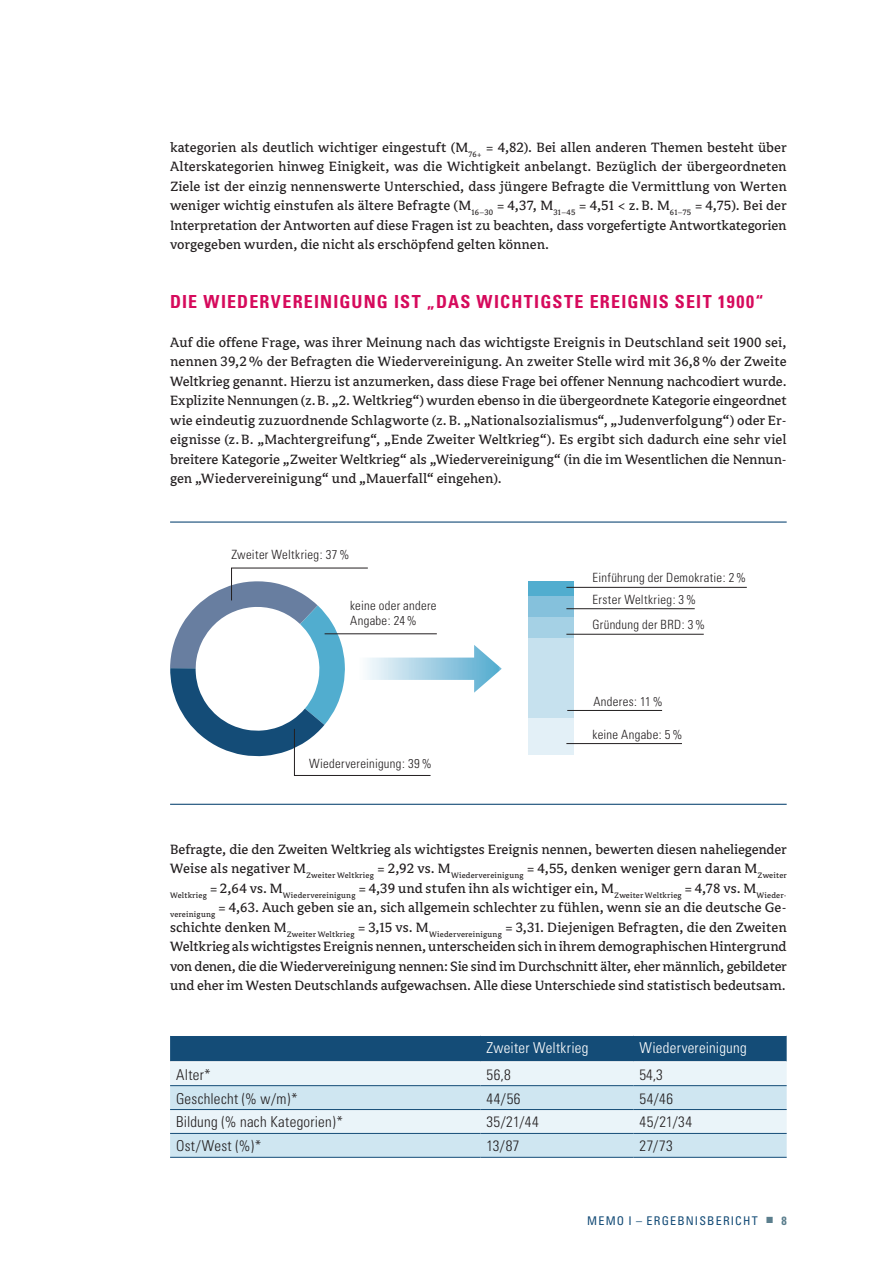
<style>
.page{position:relative;width:893px;height:1263px;background:#fff}
.page>*{position:absolute;margin:0;border:0;box-sizing:border-box;transform-origin:0 0}
.t1{font:700 condensed 18px "Univers";letter-spacing:.065em;color:#d60a5c}
.t2{font:15px/19.5px "Avance Pro";color:#231f20;text-align:justify}
.t3{font:300 condensed 15px "Univers";letter-spacing:.02em;color:#231f20}
.t4{font:300 condensed 15px "Univers";letter-spacing:.015em;color:#fff}
.t5{font:300 condensed 12.75px/15px "Univers";letter-spacing:.025em;color:#231f20}
.t6{font:condensed 12px "Univers";letter-spacing:.095em;color:#144c77}
.s1{font-family:"Avance Pro";font-style:italic;font-stretch:normal;color:#5b7e8d}
.s2{font-weight:700;color:#5b7e8d}
</style>
<div class="page">
<svg style="left:170px;top:1036px;width:617px;height:121px;background:#b0cad9"></svg>
<hr style="left:170px;top:1061px;width:310px;height:1px;background:#fff">
<hr style="left:480px;top:1061px;width:154px;height:1px;background:#fff">
<hr style="left:634px;top:1061px;width:153px;height:1px;background:#fff">
<hr style="left:170px;top:1085px;width:310px;height:1px;background:#144c77">
<hr style="left:480px;top:1085px;width:154px;height:1px;background:#144c77">
<hr style="left:634px;top:1085px;width:153px;height:1px;background:#144c77">
<hr style="left:170px;top:1109px;width:310px;height:1px;background:#144c77">
<hr style="left:480px;top:1109px;width:154px;height:1px;background:#144c77">
<hr style="left:634px;top:1109px;width:153px;height:1px;background:#144c77">
<hr style="left:170px;top:1133px;width:310px;height:1px;background:#144c77">
<hr style="left:480px;top:1133px;width:154px;height:1px;background:#144c77">
<hr style="left:634px;top:1133px;width:153px;height:1px;background:#144c77">
<hr style="left:170px;top:1157px;width:310px;height:1px;background:#144c77">
<hr style="left:480px;top:1157px;width:154px;height:1px;background:#144c77">
<hr style="left:634px;top:1157px;width:153px;height:1px;background:#144c77">
<hr style="left:170px;top:521px;width:617px;height:2px;background:#144c77">
<hr style="left:170px;top:804px;width:617px;height:1px;background:#144c77">
<div style="left:528px;top:581px;width:46px;height:15px;background:#51adcf"></div>
<div style="left:528px;top:596px;width:46px;height:21px;background:#85c1dc"></div>
<div style="left:528px;top:617px;width:46px;height:22px;background:#a5d1e5"></div>
<div style="left:528px;top:639px;width:46px;height:80px;background:#c6e1ee"></div>
<div style="left:528px;top:719px;width:46px;height:36px;background:#e3f0f7"></div>
<hr style="left:566px;top:587px;width:181px;height:1px;background:#231f20">
<hr style="left:566px;top:608px;width:129px;height:1px;background:#231f20">
<hr style="left:566px;top:634px;width:138px;height:1px;background:#231f20">
<hr style="left:567px;top:710px;width:95px;height:1px;background:#231f20">
<hr style="left:566px;top:743px;width:116px;height:1px;background:#231f20">
<svg style="left:170px;top:568px;width:332px;height:208px"></svg>
<p class="t2" style="left:170px;top:137px;width:618px">kategorien als deutlich wichtiger eingestuft (M<sub>76+</sub> = 4,82). Bei allen anderen Themen besteht über Alterskategorien hinweg Einigkeit, was die Wichtigkeit anbelangt. Bezüglich der übergeordneten Ziele ist der einzig nennenswerte Unterschied, dass jüngere Befragte die Vermittlung von Werten weniger wichtig einstufen als ältere Befragte (M<sub>16–30</sub> = 4,37, M<sub>31–45</sub> = 4,51 &lt; z.B. M<sub>61–75</sub> = 4,75). Bei der Interpretation der Antworten auf diese Fragen ist zu beachten, dass vorgefertigte Antwortkategorien vorgegeben wurden, die nicht als erschöpfend gelten können.</p>
<p class="t1" style="left:170px;top:290px;width:595px">DIE WIEDERVEREINIGUNG IST „DAS WICHTIGSTE EREIGNIS SEIT 1900“</p>
<p class="t2" style="left:170px;top:332px;width:618px">Auf die offene Frage, was ihrer Meinung nach das wichtigste Ereignis in Deutschland seit 1900 sei, nennen 39,2% der Befragten die Wiedervereinigung. An zweiter Stelle wird mit 36,8% der Zweite Weltkrieg genannt. Hierzu ist anzumerken, dass diese Frage bei offener Nennung nachcodiert wurde.<br>Explizite Nennungen (z.B. „2. Weltkrieg“) wurden ebenso in die übergeordnete Kategorie eingeordnet wie eindeutig zuzuordnende Schlagworte (z.B. „Nationalsozialismus“, „Judenverfolgung“) oder Er&shy;eignisse (z.B. „Machtergreifung“, „Ende Zweiter Weltkrieg“). Es ergibt sich dadurch eine sehr viel breitere Kategorie „Zweiter Weltkrieg“ als „Wiedervereinigung“ (in die im Wesentlichen die Nennun&shy;gen „Wiedervereinigung“ und „Mauerfall“ eingehen).</p>
<p class="t5" style="left:231px;top:547px;width:119px">Zweiter Weltkrieg: 37%</p>
<p class="t5" style="left:350px;top:598px;width:88px">keine oder andere<br>Angabe: 24%</p>
<p class="t5" style="left:309px;top:756px;width:124px">Wiedervereinigung: 39%</p>
<p class="t5" style="left:592px;top:566px;width:155px;line-height:22px">Einführung der Demokratie: 2%<br>Erster Weltkrieg: 3%</p>
<p class="t5" style="left:592px;top:617px;width:114px">Gründung der BRD: 3%</p>
<p class="t5" style="left:593px;top:693px;width:71px">Anderes: 11%</p>
<p class="t5" style="left:592px;top:727px;width:91px">keine Angabe: 5%</p>
<p class="t2" style="left:170px;top:839px;width:618px">Befragte, die den Zweiten Weltkrieg als wichtigstes Ereignis nennen, bewerten diesen naheliegender Weise als negativer M<sub>Zweiter</sub> <sub>Weltkrieg</sub> = 2,92 vs. M<sub>Wiedervereinigung</sub> = 4,55, denken weniger gern daran M<sub>Zweiter Weltkrieg</sub> = 2,64 vs. M<sub>Wiedervereinigung</sub> = 4,39 und stufen ihn als wichtiger ein, M<sub>Zweiter</sub> <sub>Weltkrieg</sub> = 4,78 vs. M<sub>Wieder&shy;vereinigung</sub> = 4,63. Auch geben sie an, sich allgemein schlechter zu fühlen, wenn sie an die deutsche Ge&shy;schichte denken M<sub>Zweiter</sub> <sub>Weltkrieg</sub> = 3,15 vs. M<sub>Wiedervereinigung</sub> = 3,31. Diejenigen Befragten, die den Zweiten Weltkrieg als wichtigstes Ereignis nennen, unterscheiden sich in ihrem demographischen Hintergrund von denen, die die Wiedervereinigung nennen: Sie sind im Durchschnitt älter, eher männlich, gebildeter und eher im Westen Deutschlands aufgewachsen. Alle diese Unterschiede sind statistisch bedeutsam.</p>
<p class="t4" style="left:486px;top:1039px;width:103px">Zweiter Weltkrieg</p>
<p class="t4" style="left:640px;top:1039px;width:109px">Wiedervereinigung</p>
<p class="t3" style="left:176px;top:1065px;width:36px">Alter*</p>
<p class="t3" style="left:486px;top:1065px;width:26px">56,8</p>
<p class="t3" style="left:640px;top:1065px;width:25px">54,3</p>
<p class="t3" style="left:176px;top:1089px;width:123px">Geschlecht (% w/m)*</p>
<p class="t3" style="left:486px;top:1089px;width:36px">44/56</p>
<p class="t3" style="left:640px;top:1089px;width:35px">54/46</p>
<p class="t3" style="left:176px;top:1113px;width:169px">Bildung (% nach Kategorien)*</p>
<p class="t3" style="left:486px;top:1113px;width:54px">35/21/44</p>
<p class="t3" style="left:640px;top:1113px;width:54px">45/21/34</p>
<p class="t3" style="left:176px;top:1137px;width:87px">Ost/West (%)*</p>
<p class="t3" style="left:486px;top:1137px;width:34px">13/87</p>
<p class="t3" style="left:640px;top:1137px;width:35px">27/73</p>
<p class="t6" style="left:587px;top:1213px;width:201px">MEMO I – ERGEBNISBERICHT <span class="s1">▪</span> <span class="s2">8</span></p>
</div>
